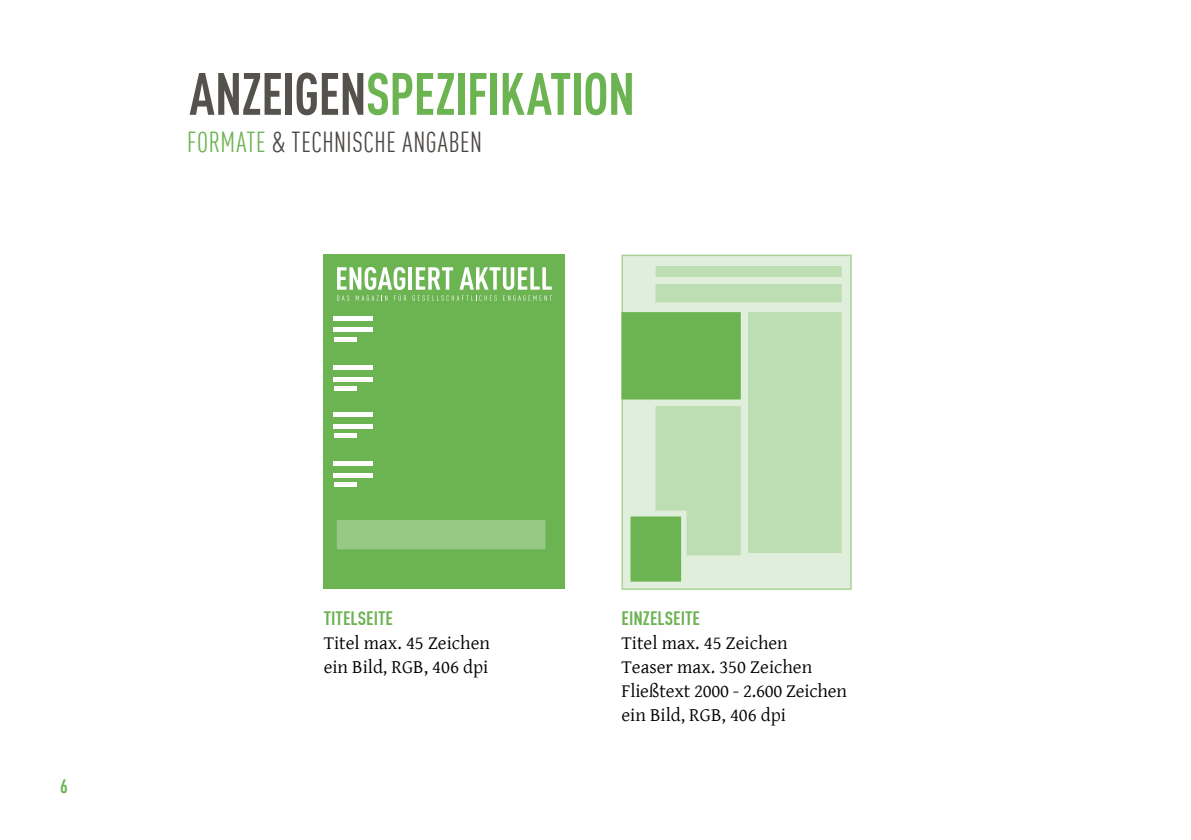
<style>
.page{position:relative;width:1191px;height:840px;background:#fff}
.page>*{position:absolute;margin:0;border:0;box-sizing:border-box;transform-origin:0 0}
.t1{font:700 58.6px "DIN Cond";letter-spacing:-.01em;color:#6cb352;scale:.93 1}
.t2{font:28.4px "DIN Cond";letter-spacing:.02em;color:#4b4744;scale:.93 1}
.t3{font:19px/24px "Gentium Basic";color:#000}
.t4{font:700 19px "DIN Cond";color:#6cb352}
.s1{color:#55524e}
.s2{color:#6cb352}
</style>
<div class="page">
<div style="left:324px;top:254px;width:241px;height:335px;background:#6cb352"></div>
<div style="left:334px;top:516px;width:214px;height:36px;background:#97c985;border:3px solid #6cb352"></div>
<hr style="left:334px;top:316px;width:39px;height:4px;background:#fff">
<div style="left:334px;top:365px;width:39px;height:5px;background:#fff"></div>
<div style="left:334px;top:327px;width:39px;height:5px;background:#fff"></div>
<div style="left:334px;top:376px;width:39px;height:5px;background:#fff"></div>
<div style="left:334px;top:336px;width:23px;height:5px;background:#fff"></div>
<hr style="left:334px;top:386px;width:23px;height:4px;background:#fff">
<div style="left:334px;top:412px;width:39px;height:5px;background:#fff"></div>
<div style="left:334px;top:423px;width:39px;height:5px;background:#fff"></div>
<div style="left:334px;top:433px;width:23px;height:5px;background:#fff"></div>
<div style="left:334px;top:461px;width:39px;height:5px;background:#fff"></div>
<div style="left:334px;top:472px;width:39px;height:5px;background:#fff"></div>
<div style="left:334px;top:482px;width:23px;height:5px;background:#fff"></div>
<svg style="left:337px;top:267px;width:69px;height:33px"></svg>
<hr style="left:408px;top:267px;width:4px;height:22px;background:#fff">
<svg style="left:412px;top:267px;width:140px;height:33px"></svg>
<svg style="left:621px;top:254px;width:230px;height:336px;fill:#e0efdb"></svg>
<div style="left:621px;top:312px;width:120px;height:87px;background:#6cb352;border:3px solid #6cb352"></div>
<div style="left:748px;top:312px;width:93px;height:240px;background:#bdddb2"></div>
<div style="left:655px;top:406px;width:86px;height:104px;background:#bdddb2"></div>
<div style="left:630px;top:516px;width:51px;height:65px;background:#6cb352;border:3px solid #6cb352"></div>
<div style="left:655px;top:266px;width:186px;height:11px;background:#bdddb2"></div>
<div style="left:655px;top:284px;width:186px;height:18px;background:#bdddb2"></div>
<div style="left:686px;top:510px;width:55px;height:45px;background:#bdddb2"></div>
<h1 class="t1" style="left:189px;top:64px;width:481px"><span class="s1">ANZEIGEN</span>SPEZIFIKATION</h1>
<h2 class="t2" style="left:187px;top:128px;width:319px"><span class="s2">FORMATE</span> &amp; TECHNISCHE ANGABEN</h2>
<p class="t4" style="left:60px;top:775px;width:9px">6</p>
<p class="t4" style="left:324px;top:607px;width:71px">TITELSEITE</p>
<p class="t3" style="left:324px;top:630px;width:168px">Titel max. 45 Zeichen ein Bild, RGB, 406 dpi</p>
<p class="t4" style="left:621px;top:607px;width:80px">EINZELSEITE</p>
<p class="t3" style="left:621px;top:630px;width:227px">Titel max. 45 Zeichen<br>Teaser max. 350 Zeichen<br>Fließtext 2000 - 2.600 Zeichen ein Bild, RGB, 406 dpi</p>
</div>
